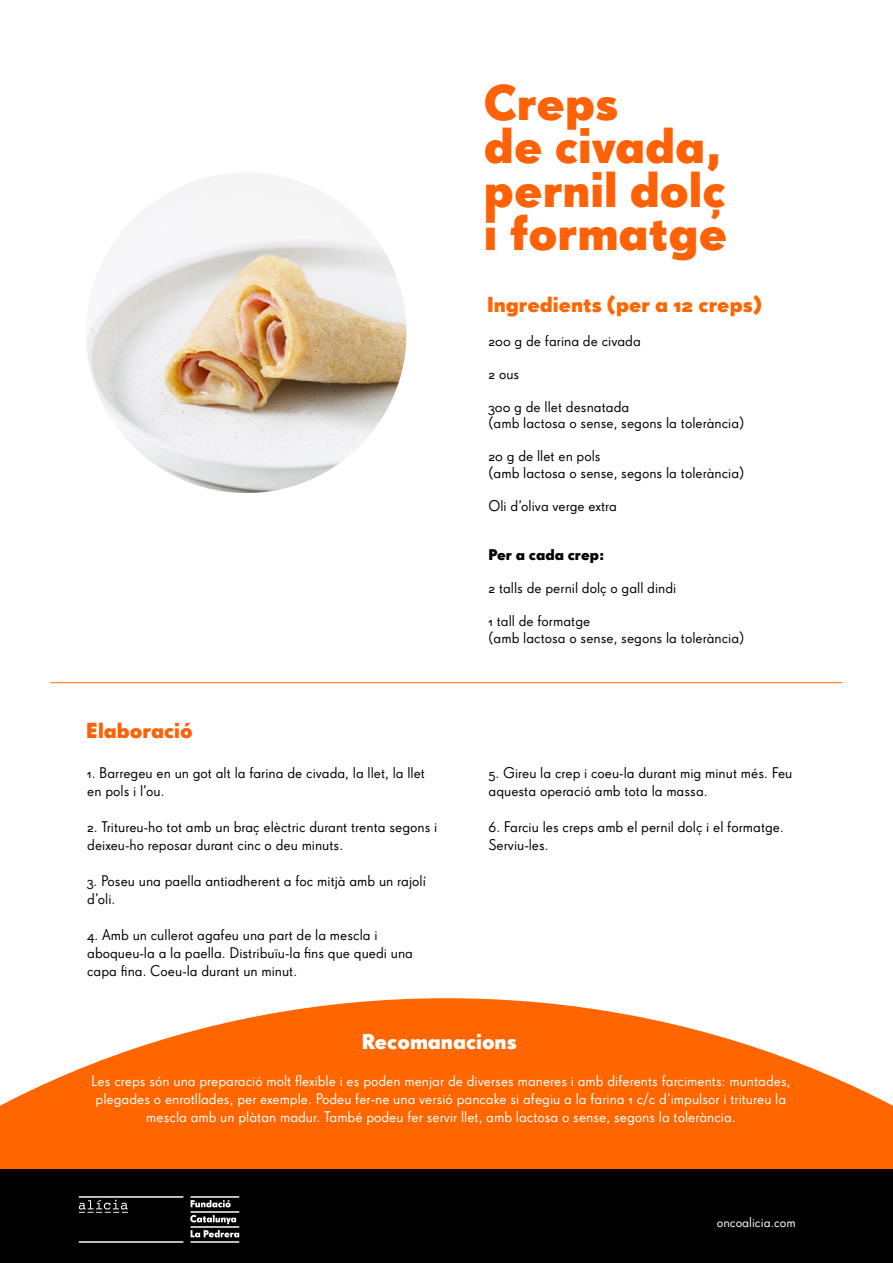
<style>
.page{position:relative;width:893px;height:1263px;background:#fff}
.page>*{position:absolute;margin:0;border:0;box-sizing:border-box;transform-origin:0 0}
.t1{font:48.45px/43.5px "Super Grotesk OT Bld";color:#ff6106}
.t2{font:21px "Super Grotesk OT Bld";color:#f60}
.t3{font:21px "Super Grotesk OT Bld";color:#fff}
.t4{font:21px "Super Grotesk OT Bld";color:#ff6106}
.t5{font:15px/18px "Super Grotesk OT";color:#000}
.t6{font:15px/18px "Super Grotesk OT";color:#fff;text-align:center}
.t7{font:15px "Super Grotesk OT Bld";color:#000}
.t8{font:13.5px "Super Grotesk OT";color:#fff}
</style>
<div class="page">
<img style="left:86px;top:172px;width:320px;height:321px;border-radius:160px">
<svg style="left:0;top:998px;width:893px;height:171px;fill:#f60"></svg>
<hr style="left:51px;top:682px;width:791px;height:1px;background:#f60">
<div style="left:0;top:1170px;width:893px;height:93px;background:#000"></div>
<img style="left:78px;top:1196px;width:162px;height:47px">
<h2 class="t4" style="left:86px;top:718px;width:108px">Elaboració</h2>
<p class="t5" style="left:87px;top:764px;width:339px">1. Barregeu en un got alt la farina de civada, la llet, la llet en pols i l’ou.</p>
<p class="t5" style="left:87px;top:818px;width:352px">2. Tritureu-ho tot amb un braç elèctric durant trenta segons i deixeu-ho reposar durant cinc o deu minuts.</p>
<p class="t5" style="left:87px;top:872px;width:340px">3. Poseu una paella antiadherent a foc mitjà amb un rajolí d’oli.</p>
<p class="t5" style="left:87px;top:926px;width:327px">4. Amb un cullerot agafeu una part de la mescla i aboqueu-la a la paella. Distribuïu-la fins que quedi una capa fina. Coeu-la durant un minut.</p>
<h1 class="t1" style="left:484px;top:80px;width:245px">Creps<br>de civada, pernil dolç i formatge</h1>
<h2 class="t2" style="left:487px;top:291px;width:276px">Ingredients (per a 12 creps)</h2>
<p class="t5" style="left:488px;top:332px;width:154px">200 g de farina de civada</p>
<p class="t5" style="left:488px;top:365px;width:32px">2 ous</p>
<p class="t5" style="left:488px;top:398px;width:257px;line-height:16.5px">300 g de llet desnatada<br>(amb lactosa o sense, segons la tolerància)</p>
<p class="t5" style="left:488px;top:448px;width:257px;line-height:16.5px">20 g de llet en pols<br>(amb lactosa o sense, segons la tolerància)</p>
<p class="t5" style="left:488px;top:497px;width:130px">Oli d’oliva verge extra</p>
<p class="t7" style="left:488px;top:546px;width:118px">Per a cada crep:</p>
<p class="t5" style="left:488px;top:579px;width:189px">2 talls de pernil dolç o gall dindi</p>
<p class="t5" style="left:488px;top:613px;width:257px;line-height:16.5px">1 tall de formatge<br>(amb lactosa o sense, segons la tolerància)</p>
<p class="t5" style="left:489px;top:764px;width:305px">5. Gireu la crep i coeu-la durant mig minut més. Feu aquesta operació amb tota la massa.</p>
<p class="t5" style="left:489px;top:818px;width:297px">6. Farciu les creps amb el pernil dolç i el formatge.<br>Serviu-les.</p>
<h2 class="t3" style="left:362px;top:1029px;width:157px">Recomanacions</h2>
<p class="t6" style="left:91px;top:1071px;width:701px">Les creps són una preparació molt flexible i es poden menjar de diverses maneres i amb diferents farciments: muntades, plegades o enrotllades, per exemple. Podeu fer-ne una versió pancake si afegiu a la farina 1 c/c d’impulsor i tritureu la mescla amb un plàtan madur. També podeu fer servir llet, amb lactosa o sense, segons la tolerància.</p>
<p class="t8" style="left:717px;top:1215px;width:80px">oncoalicia.com</p>
</div>
